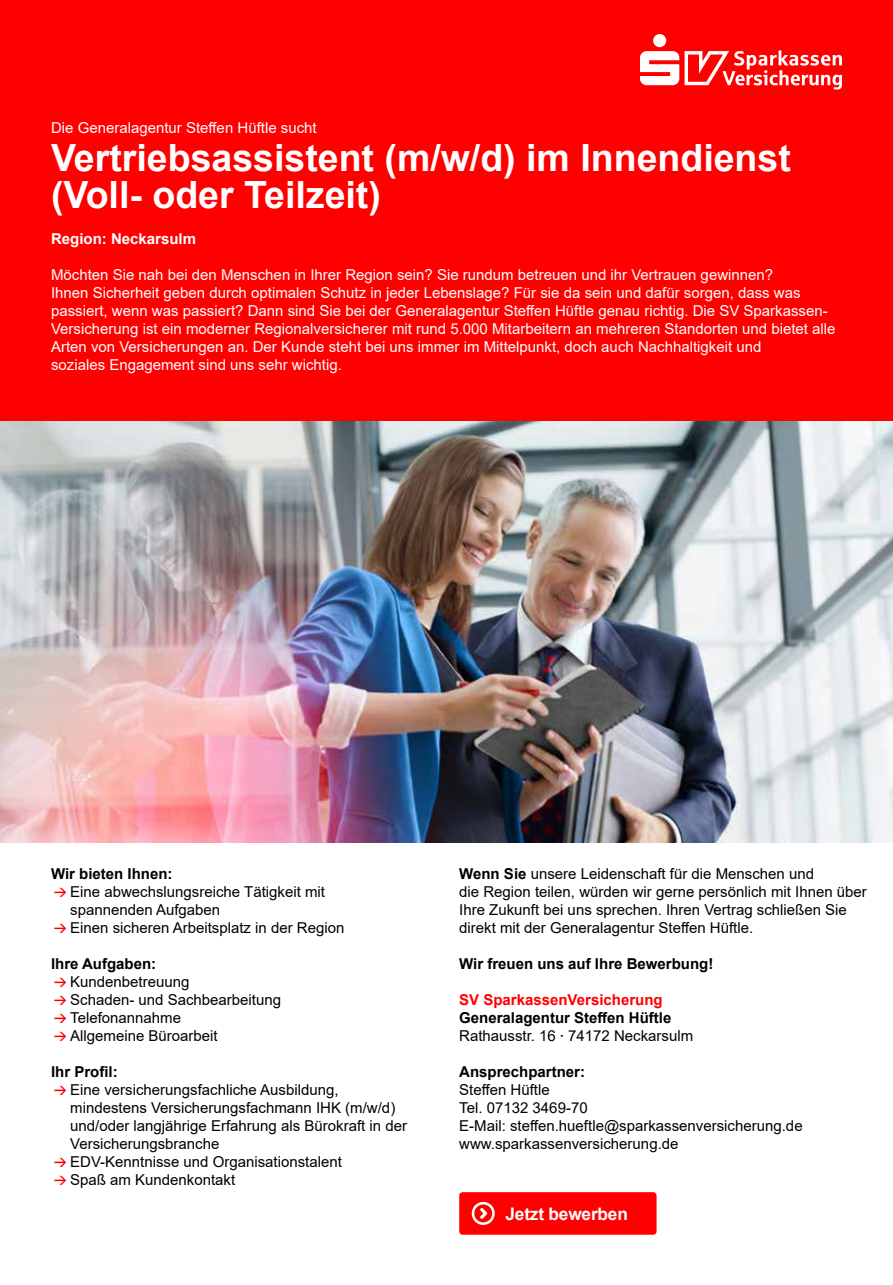
<style>
.page{position:relative;width:893px;height:1285px;background:#fff}
.page>*{position:absolute;margin:0;border:0;box-sizing:border-box;transform-origin:0 0}
.t1{font:700 37.5px/37.5px "Arial";color:#fff}
.t2{font:700 17.25px "Arial";letter-spacing:-.01em;color:#fff}
.t3{font:15px/18px "Arial";color:#000}
.t4{font:15px/18px "Arial";color:#fff}
.t5{font:700 15px "Arial";color:#000}
.t6{font:700 15px "Arial";color:#f00}
.t7{font:700 15px "Arial";color:#fff}
.s1{font-weight:700}
.s2{font-family:"Sparkasse Rg"}
</style>
<div class="page">
<div style="left:0;top:0;width:893px;height:421px;background:#f00"></div>
<svg style="left:685px;top:50px;width:157px;height:39px"></svg>
<div style="left:653px;top:34px;width:13px;height:13px;background:#fff;border-radius:50%"></div>
<svg style="left:640px;top:51px;width:39px;height:34px"></svg>
<img style="left:0;top:421px;width:893px;height:421px">
<div style="left:459px;top:1191px;width:198px;height:43px;background:#f00;border-radius:3px"></div>
<svg style="left:472px;top:1201px;width:23px;height:23px"></svg>
<p class="t4" style="left:51px;top:119px;width:267px">Die Generalagentur Steffen Hüftle sucht</p>
<h1 class="t1" style="left:51px;top:139px;width:741px">Vertriebsassistent (m/w/d) im Innendienst (Voll- oder Teilzeit)</h1>
<p class="t7" style="left:51px;top:228px;width:147px">Region: Neckarsulm</p>
<p class="t4" style="left:51px;top:266px;width:786px">Möchten Sie nah bei den Menschen in Ihrer Region sein? Sie rundum betreuen und ihr Vertrauen gewinnen?<br>Ihnen Sicherheit geben durch optimalen Schutz in jeder Lebenslage? Für sie da sein und dafür sorgen, dass was passiert, wenn was passiert? Dann sind Sie bei der Generalagentur Steffen Hüftle genau richtig. Die SV Sparkassen-Versicherung ist ein moderner Regionalversicherer mit rund 5.000 Mitarbeitern an mehreren Standorten und bietet alle Arten von Versicherungen an. Der Kunde steht bei uns immer im Mittelpunkt, doch auch Nachhaltigkeit und<br>soziales Engagement sind uns sehr wichtig.</p>
<p class="t5" style="left:51px;top:862px;width:123px">Wir bieten Ihnen:</p>
<p class="t3" style="left:70px;top:882px;width:276px">Eine abwechslungsreiche Tätigkeit mit spannenden Aufgaben<br>Einen sicheren Arbeitsplatz in der Region</p>
<p class="t5" style="left:51px;top:952px;width:107px">Ihre Aufgaben:</p>
<p class="t3" style="left:70px;top:972px;width:212px">Kundenbetreuung<br>Schaden- und Sachbearbeitung<br>Telefonannahme<br>Allgemeine Büroarbeit</p>
<p class="t5" style="left:51px;top:1060px;width:68px">Ihr Profil:</p>
<p class="t3" style="left:70px;top:1080px;width:338px">Eine versicherungsfachliche Ausbildung, mindestens Versicherungsfachmann IHK (m/w/d) und/oder langjährige Erfahrung als Bürokraft in der Versicherungsbranche<br>EDV-Kenntnisse und Organisationstalent<br>Spaß am Kundenkontakt</p>
<p class="t3" style="left:459px;top:864px;width:409px"><span class="s1">Wenn Sie</span> unsere Leidenschaft für die Menschen und<br>die Region teilen, würden wir gerne persönlich mit Ihnen über Ihre Zukunft bei uns sprechen. Ihren Vertrag schließen Sie direkt mit der Generalagentur Steffen Hüftle.</p>
<p class="t5" style="left:459px;top:952px;width:256px">Wir freuen uns auf Ihre Bewerbung!</p>
<p class="t6" style="left:459px;top:988px;width:205px">SV SparkassenVersicherung</p>
<p class="t3" style="left:459px;top:1008px;width:235px"><span class="s1">Generalagentur Steffen Hüftle<br></span>Rathausstr. 16 <span class="s2">·</span> 74172 Neckarsulm</p>
<p class="t5" style="left:459px;top:1060px;width:127px">Ansprechpartner:</p>
<p class="t3" style="left:459px;top:1080px;width:345px">Steffen Hüftle<br>Tel. 07132 3469-70<br>E-Mail: steffen.hueftle@sparkassenversicherung.de www.sparkassenversicherung.de</p>
<p class="t2" style="left:506px;top:1201px;width:124px">Jetzt bewerben</p>
</div>
